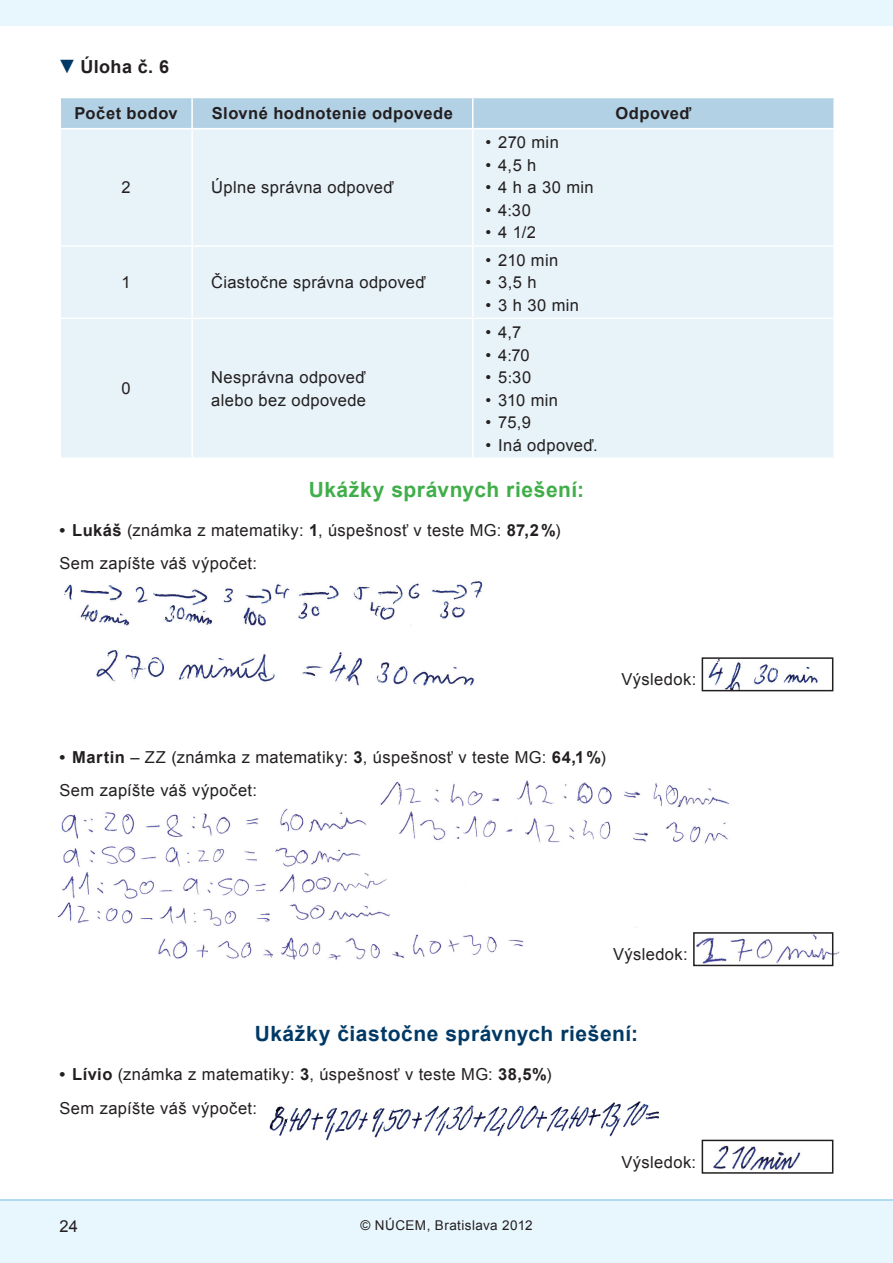
<style>
.page{position:relative;width:893px;height:1263px;background:#fff}
.page>*{position:absolute;margin:0;border:0;box-sizing:border-box;transform-origin:0 0}
.t1{font:700 21px "Arial";letter-spacing:.025em;color:#003965}
.t2{font:700 21px "Arial";letter-spacing:.025em;color:#40ae49}
.t3{font:700 18px "Arial";letter-spacing:.025em;color:#231f20}
.t4{font:16.5px/22.5px "Arial";letter-spacing:.025em;color:#231f20}
.t5{font:700 16.5px "Arial";letter-spacing:.03em;color:#231f20}
.t6{font:13.5px "Arial";letter-spacing:.035em;color:#231f20}
.s1{font-size:19.5px;color:#003965}
.s2{font-weight:700}
</style>
<div class="page">
<div style="left:0;top:1199px;width:893px;height:64px;background:#e8f6fd"></div>
<div style="left:0;top:0;width:893px;height:26px;background:#e8f6fd"></div>
<hr style="left:0;top:1199px;width:893px;height:1px;background:#b0daef">
<img style="left:57px;top:780px;width:672px;height:180px">
<img style="left:64px;top:581px;width:419px;height:105px">
<img style="left:713px;top:1145px;width:88px;height:26px">
<img style="left:696px;top:933px;width:144px;height:32px">
<img style="left:708px;top:660px;width:110px;height:32px">
<div style="left:61px;top:98px;width:772px;height:30px;background:#b3d1e5"></div>
<div style="left:61px;top:129px;width:772px;height:328px;background:#e7f3f9"></div>
<hr style="left:191px;top:98px;width:2px;height:30px;background:#fff">
<hr style="left:472px;top:98px;width:1px;height:30px;background:#fff">
<hr style="left:191px;top:129px;width:2px;height:116px;background:#fff">
<hr style="left:472px;top:129px;width:1px;height:116px;background:#fff">
<hr style="left:60px;top:245px;width:132px;height:2px;background:#fff">
<hr style="left:192px;top:245px;width:281px;height:2px;background:#fff">
<hr style="left:191px;top:247px;width:2px;height:71px;background:#fff">
<hr style="left:473px;top:245px;width:362px;height:2px;background:#fff">
<hr style="left:472px;top:247px;width:1px;height:71px;background:#fff">
<hr style="left:60px;top:318px;width:132px;height:1px;background:#fff">
<hr style="left:192px;top:318px;width:281px;height:1px;background:#fff">
<hr style="left:191px;top:319px;width:2px;height:138px;background:#fff">
<hr style="left:473px;top:318px;width:362px;height:1px;background:#fff">
<hr style="left:472px;top:319px;width:1px;height:138px;background:#fff">
<div style="left:702px;top:657px;width:131px;height:34px;border:2px solid #231f20"></div>
<div style="left:693px;top:932px;width:140px;height:34px;border:2px solid #231f20"></div>
<img style="left:269px;top:1101px;width:390px;height:40px">
<div style="left:702px;top:1140px;width:131px;height:34px;border:2px solid #231f20"></div>
<svg style="left:509px;top:208px;width:2px;height:8px"></svg>
<svg style="left:509px;top:353px;width:2px;height:8px"></svg>
<svg style="left:509px;top:375px;width:2px;height:8px"></svg>
<p class="t3" style="left:57px;top:54px;width:113px"><span class="s1">▼</span> Úloha č. 6</p>
<p class="t5" style="left:75px;top:102px;width:105px">Počet bodov</p>
<p class="t5" style="left:212px;top:102px;width:243px">Slovné hodnotenie odpovede</p>
<p class="t5" style="left:616px;top:102px;width:77px">Odpoveď</p>
<p class="t4" style="left:122px;top:176px;width:11px">2</p>
<p class="t4" style="left:211px;top:176px;width:184px">Úplne správna odpoveď</p>
<p class="t4" style="left:122px;top:271px;width:11px">1</p>
<p class="t4" style="left:211px;top:271px;width:216px">Čiastočne správna odpoveď</p>
<p class="t4" style="left:485px;top:131px;width:75px">• 270 min</p>
<p class="t4" style="left:485px;top:154px;width:52px">• 4,5 h</p>
<p class="t4" style="left:485px;top:176px;width:110px">• 4 h a 30 min</p>
<p class="t4" style="left:485px;top:199px;width:47px">• 430</p>
<p class="t4" style="left:485px;top:221px;width:52px">• 4 1/2</p>
<p class="t4" style="left:485px;top:249px;width:74px">• 210 min</p>
<p class="t4" style="left:485px;top:271px;width:53px">• 3,5 h</p>
<p class="t4" style="left:485px;top:294px;width:95px">• 3 h 30 min</p>
<p class="t4" style="left:485px;top:321px;width:37px">• 4,7</p>
<p class="t4" style="left:485px;top:344px;width:46px">• 470</p>
<p class="t4" style="left:485px;top:366px;width:47px">• 530</p>
<p class="t4" style="left:485px;top:389px;width:74px">• 310 min</p>
<p class="t4" style="left:485px;top:411px;width:47px">• 75,9</p>
<p class="t4" style="left:485px;top:434px;width:114px">• Iná odpoveď.</p>
<p class="t2" style="left:309px;top:475px;width:277px">Ukážky správnych riešení:</p>
<p class="t4" style="left:60px;top:519px;width:503px"><span class="s2">• Lukáš</span> (známka z matematiky: <span class="s2">1</span>, úspešnosť v teste MG: <span class="s2">87,2 %</span>)</p>
<p class="t4" style="left:122px;top:377px;width:11px">0</p>
<p class="t4" style="left:211px;top:366px;width:156px">Nesprávna odpoveď alebo bez odpovede</p>
<p class="t4" style="left:60px;top:552px;width:199px">Sem zapíšte váš výpočet:</p>
<p class="t4" style="left:622px;top:668px;width:76px">Výsledok:</p>
<p class="t4" style="left:60px;top:746px;width:548px"><span class="s2">• Martin</span> – ZZ (známka z matematiky: <span class="s2">3</span>, úspešnosť v teste MG: <span class="s2">64,1 %</span>)</p>
<p class="t4" style="left:60px;top:779px;width:199px">Sem zapíšte váš výpočet:</p>
<p class="t4" style="left:613px;top:943px;width:76px">Výsledok:</p>
<p class="t1" style="left:255px;top:1020px;width:385px">Ukážky čiastočne správnych riešení:</p>
<p class="t4" style="left:60px;top:1058px;width:493px;line-height:33.8px"><span class="s2">• Lívio</span> (známka z matematiky: <span class="s2">3</span>, úspešnosť v teste MG: <span class="s2">38,5%</span>)<br>Sem zapíšte váš výpočet:</p>
<p class="t4" style="left:622px;top:1151px;width:76px">Výsledok:</p>
<p class="t4" style="left:60px;top:1215px;width:20px">24</p>
<p class="t6" style="left:360px;top:1217px;width:174px">© NÚCEM, Bratislava 2012</p>
</div>
